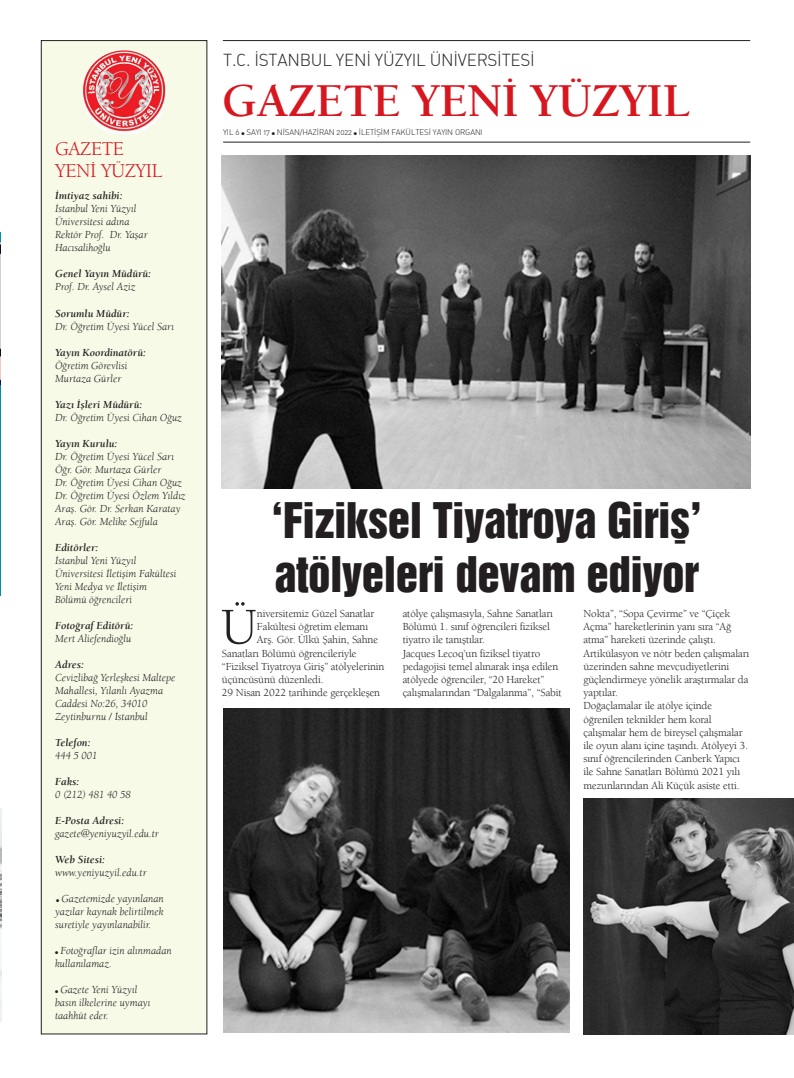
<style>
.page{position:relative;width:794px;height:1078px;background:#fff}
.page>*{position:absolute;margin:0;border:0;box-sizing:border-box;transform-origin:0 0}
.t1{font:52.6px "Berkeley Oldstyle";color:#231f20}
.t2{font:700 48px "Berkeley Oldstyle";letter-spacing:-.02em;color:#d7171f}
.t3{font:45px/54px "Helvetica Inserat";letter-spacing:-.01em;color:#231f20}
.t4{font:20px/22px "Berkeley Oldstyle";letter-spacing:-.02em;color:#d7171f}
.t5{font:17px "DIN Light Alternate";letter-spacing:-.015em;color:#231f20}
.t6{font:11px/13.2px "Berkeley Oldstyle";letter-spacing:-.01em;color:#231f20}
.t7{font:italic 11px/13px "Berkeley Oldstyle";color:#231f20}
.t8{font:italic 700 11px "Berkeley Oldstyle";color:#231f20}
.t9{font:8px "DIN Light Alternate";letter-spacing:-.015em;color:#231f20}
.t10{font:4px "Zapf Dingbats ITC";color:#231f20}
</style>
<div class="page">
<hr style="left:223px;top:40px;width:527px;height:1px;background:#231f20">
<hr style="left:223px;top:142px;width:527px;height:1px;background:#231f20">
<div style="left:41px;top:41px;width:166px;height:992px;background:#f8fae8"></div>
<div style="left:41px;top:40px;width:166px;height:993px;border:1px solid #231f20"></div>
<img style="left:82px;top:50px;width:85px;height:84px">
<img style="left:223px;top:708px;width:346px;height:323px">
<img style="left:583px;top:798px;width:211px;height:235px">
<img style="left:222px;top:155px;width:528px;height:333px">
<img style="left:0;top:232px;width:1px;height:363px">
<img style="left:0;top:808px;width:1px;height:213px">
<h3 class="t4" style="left:55px;top:137px;width:109px">GAZETE<br>YENİ YÜZYIL</h3>
<p class="t8" style="left:55px;top:189px;width:69px">İmtiyaz sahibi:</p>
<p class="t7" style="left:55px;top:202px;width:94px">İstanbul Yeni Yüzyıl<br>Üniversitesi adına<br>Rektör Prof. Dr. Yaşar<br>Hacısalihoğlu</p>
<p class="t8" style="left:55px;top:267px;width:98px">Genel Yayın Müdürü:</p>
<p class="t7" style="left:55px;top:280px;width:82px">Prof. Dr. Aysel Aziz</p>
<p class="t8" style="left:55px;top:306px;width:76px">Sorumlu Müdür:</p>
<p class="t7" style="left:55px;top:319px;width:120px">Dr. Öğretim Üyesi Yücel Sarı</p>
<p class="t8" style="left:55px;top:345px;width:92px">Yayın Koordinatörü:</p>
<p class="t7" style="left:55px;top:358px;width:74px">Öğretim Görevlisi<br>Murtaza Gürler</p>
<p class="t8" style="left:55px;top:397px;width:89px">Yazı İşleri Müdürü:</p>
<p class="t7" style="left:55px;top:410px;width:128px">Dr. Öğretim Üyesi Cihan Oğuz</p>
<p class="t8" style="left:55px;top:436px;width:64px">Yayın Kurulu:</p>
<p class="t7" style="left:55px;top:449px;width:132px">Dr. Öğretim Üyesi Yücel Sarı<br>Öğr. Gör. Murtaza Gürler<br>Dr. Öğretim Üyesi Cihan Oğuz<br>Dr. Öğretim Üyesi Özlem Yıldız<br>Araş. Gör. Dr. Serkan Karatay<br>Araş. Gör. Melike Sejfula</p>
<p class="t8" style="left:55px;top:540px;width:45px">Editörler:</p>
<p class="t7" style="left:55px;top:553px;width:123px">İstanbul Yeni Yüzyıl<br>Üniversitesi İletişim Fakültesi<br>Yeni Medya ve İletişim<br>Bölümü öğrencileri</p>
<p class="t8" style="left:55px;top:618px;width:80px">Fotoğraf Editörü:</p>
<p class="t7" style="left:55px;top:631px;width:78px">Mert Aliefendioğlu</p>
<p class="t8" style="left:55px;top:657px;width:30px">Adres:</p>
<p class="t7" style="left:55px;top:670px;width:122px">Cevizlibağ Yerleşkesi Maltepe<br>Mahallesi, Yılanlı Ayazma<br>Caddesi No:26, 34010<br>Zeytinburnu / İstanbul</p>
<p class="t8" style="left:55px;top:735px;width:37px">Telefon:</p>
<p class="t7" style="left:55px;top:748px;width:44px">444 5 001</p>
<p class="t8" style="left:55px;top:774px;width:26px">Faks:</p>
<p class="t7" style="left:55px;top:787px;width:77px">0 (212) 481 40 58</p>
<p class="t8" style="left:55px;top:813px;width:71px">E-Posta Adresi:</p>
<p class="t7" style="left:55px;top:826px;width:105px">gazete@yeniyuzyil.edu.tr</p>
<p class="t8" style="left:55px;top:852px;width:51px">Web Sitesi:</p>
<p class="t7" style="left:55px;top:865px;width:93px">www.yeniyuzyil.edu.tr</p>
<p class="t10" style="left:56px;top:898px;width:5px">●</p>
<p class="t7" style="left:55px;top:891px;width:110px;text-align:justify;text-indent:6px">Gazetemizde yayınlanan yazılar kaynak belirtilmek suretiyle yayınlanabilir.</p>
<p class="t7" style="left:55px;top:943px;width:118px">● Fotoğraflar izin alınmadan kullanılamaz.</p>
<p class="t7" style="left:55px;top:982px;width:97px">● Gazete Yeni Yüzyıl basın ilkelerine uymayı taahhüt eder.</p>
<h3 class="t5" style="left:223px;top:49px;width:313px">T.C. İSTANBUL YENİ YÜZYIL ÜNİVERSİTESİ</h3>
<h2 class="t2" style="left:222px;top:72px;width:470px">GAZETE YENİ YÜZYIL</h2>
<p class="t9" style="left:223px;top:127px;width:261px">YIL 6 ● SAYI 17 ● NİSAN/HAZİRAN 2022 ● İLETİŞİM FAKÜLTESİ YAYIN ORGANI</p>
<h3 class="t3" style="left:271px;top:492px;width:433px">‘Fiziksel Tiyatroya Giriş’ atölyeleri devam ediyor</h3>
<p class="t6" style="left:403px;top:606px;width:161px">atölye çalışmasıyla, Sahne Sanatları Bölümü 1. sınıf öğrencileri fiziksel tiyatro ile tanıştılar.<br>Jacques Lecoq’un fiziksel tiyatro pedagojisi temel alınarak inşa edilen atölyede öğrenciler, “20 Hareket” çalışmalarından “Dalgalanma”, “Sabit</p>
<p class="t6" style="left:583px;top:606px;width:167px">Nokta”, “Sopa Çevirme” ve “Çiçek Açma” hareketlerinin yanı sıra “Ağ atma” hareketi üzerinde çalıştı.<br>Artikülasyon ve nötr beden çalışmaları üzerinden sahne mevcudiyetlerini güçlendirmeye yönelik araştırmalar da yaptılar.<br>Doğaçlamalar ile atölye içinde öğrenilen teknikler hem koral çalışmalar hem de bireysel çalışmalar ile oyun alanı içine taşındı. Atölyeyi 3. sınıf öğrencilerinden Canberk Yapıcı ile Sahne Sanatları Bölümü 2021 yılı mezunlarından Ali Küçük asiste etti.</p>
<h1 class="t1" style="left:221px;top:595px;width:38px">Ü</h1>
<p class="t6" style="left:257px;top:606px;width:119px">niversitemiz Güzel Sanatlar</p>
<p class="t6" style="left:257px;top:619px;width:113px">Fakültesi öğretim elemanı</p>
<p class="t6" style="left:257px;top:633px;width:123px">Arş. Gör. Ülkü Şahin, Sahne</p>
<p class="t6" style="left:222px;top:646px;width:136px">Sanatları Bölümü öğrencileriyle</p>
<p class="t6" style="left:222px;top:659px;width:164px">“Fiziksel Tiyatroya Giriş” atölyelerinin</p>
<p class="t6" style="left:222px;top:672px;width:103px">üçüncüsünü düzenledi.</p>
<p class="t6" style="left:222px;top:685px;width:160px">29 Nisan 2022 tarihinde gerçekleşen</p>
</div>
